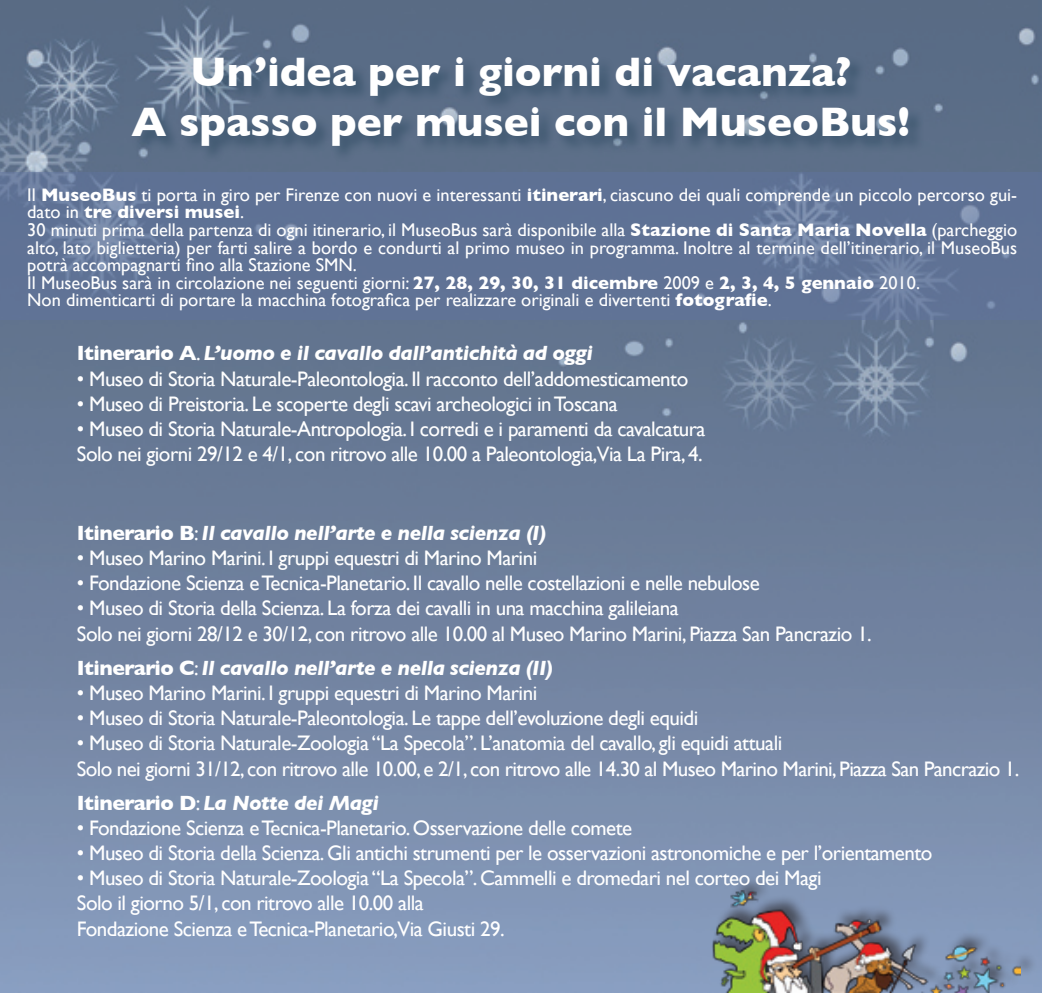
<style>
.page{position:relative;width:1042px;height:993px;background:#fff}
.page>*{position:absolute;margin:0;border:0;box-sizing:border-box;transform-origin:0 0}
.t1{font:700 42px/50.4px "Gill Sans";color:#fff;text-align:center}
.t2{font:21px/25.2px "Gill Sans";letter-spacing:-.025em;color:#fff}
.t3{font:italic 700 21px "Gill Sans";letter-spacing:-.025em;color:#fff}
.t4{font:18.38px/17.5px "Gill Sans";color:#fff}
.s1{font-weight:700}
.s2{font-style:normal}
.s3{font-weight:400;font-style:normal}
</style>
<div class="page">
<img style="left:0;top:0;width:1042px;height:992px">
<svg style="left:0;top:172px;width:1042px;height:148px;background:#617396"></svg>
<div style="left:711px;top:873px;width:325px;height:119px;background:#8296b6"></div>
<img style="left:694px;top:890px;width:327px;height:102px">
<div style="left:129px;top:55px;width:795px;height:107px;background:#0c3146;opacity:.4"></div>
<h1 class="t1" style="left:132px;top:46px;width:780px">Un’idea per i giorni di vacanza?<br>A spasso per musei con il MuseoBus!</h1>
<p class="t4" style="left:27px;top:186px;width:991px">Il <span class="s1">MuseoBus</span> ti porta in giro per Firenze con nuovi e interessanti <span class="s1">itinerari</span>, ciascuno dei quali comprende un piccolo percorso gui&shy;dato in <span class="s1">tre diversi musei</span>.<br>30 minuti prima della partenza di ogni itinerario, il MuseoBus sarà disponibile alla <span class="s1">Stazione di Santa Maria Novella</span> (parcheggio alto, lato biglietteria) per farti salire a bordo e condurti al primo museo in programma. Inoltre al termine dell’itinerario, il MuseoBus potrà accompagnarti fino alla Stazione SMN.<br>Il MuseoBus sarà in circolazione nei seguenti giorni: <span class="s1">27, 28, 29, 30, 31 dicembre</span> 2009 e <span class="s1">2, 3, 4, 5 gennaio</span> 2010.<br>Non dimenticarti di portare la macchina fotografica per realizzare originali e divertenti <span class="s1">fotografie</span>.</p>
<p class="t3" style="left:77px;top:341px;width:517px"><span class="s2">Itinerario A</span><span class="s3">.</span> L’uomo e il cavallo dall’antichità ad oggi</p>
<p class="t2" style="left:77px;top:365px;width:613px">• Museo di Storia Naturale-Paleontologia. Il racconto dell’addomesticamento</p>
<p class="t2" style="left:77px;top:391px;width:542px">• Museo di Preistoria. Le scoperte degli scavi archeologici in Toscana</p>
<p class="t2" style="left:77px;top:416px;width:630px">• Museo di Storia Naturale-Antropologia. I corredi e i paramenti da cavalcatura<br>Solo nei giorni 29/12 e 4/1, con ritrovo alle 10.00 a Paleontologia,Via La Pira, 4.</p>
<p class="t3" style="left:77px;top:520px;width:470px"><span class="s2">Itinerario B</span><span class="s3">:</span> Il cavallo nell’arte e nella scienza (I)</p>
<p class="t2" style="left:77px;top:545px;width:462px">• Museo Marino Marini. I gruppi equestri di Marino Marini</p>
<p class="t2" style="left:77px;top:570px;width:684px">• Fondazione Scienza e Tecnica-Planetario. Il cavallo nelle costellazioni e nelle nebulose</p>
<p class="t2" style="left:77px;top:595px;width:796px">• Museo di Storia della Scienza. La forza dei cavalli in una macchina galileiana<br>Solo nei giorni 28/12 e 30/12, con ritrovo alle 10.00 al Museo Marino Marini, Piazza San Pancrazio 1.</p>
<p class="t3" style="left:77px;top:655px;width:477px"><span class="s2">Itinerario C</span><span class="s3">:</span> Il cavallo nell’arte e nella scienza (II)</p>
<p class="t2" style="left:77px;top:679px;width:462px">• Museo Marino Marini. I gruppi equestri di Marino Marini</p>
<p class="t2" style="left:77px;top:705px;width:623px">• Museo di Storia Naturale-Paleontologia. Le tappe dell’evoluzione degli equidi</p>
<p class="t2" style="left:77px;top:730px;width:944px">• Museo di Storia Naturale-Zoologia “La Specola”. L’anatomia del cavallo, gli equidi attuali<br>Solo nei giorni 31/12, con ritrovo alle 10.00, e 2/1, con ritrovo alle 14.30 al Museo Marino Marini, Piazza San Pancrazio 1.</p>
<p class="t3" style="left:77px;top:789px;width:303px"><span class="s2">Itinerario D</span><span class="s3">:</span> La Notte dei Magi</p>
<p class="t2" style="left:77px;top:814px;width:557px">• Fondazione Scienza e Tecnica-Planetario. Osservazione delle comete</p>
<p class="t2" style="left:77px;top:839px;width:857px">• Museo di Storia della Scienza. Gli antichi strumenti per le osservazioni astronomiche e per l’orientamento</p>
<p class="t2" style="left:77px;top:864px;width:746px">• Museo di Storia Naturale-Zoologia “La Specola”. Cammelli e dromedari nel corteo dei Magi<br>Solo il giorno 5/1, con ritrovo alle 10.00 alla<br>Fondazione Scienza e Tecnica-Planetario,Via Giusti 29.</p>
</div>
